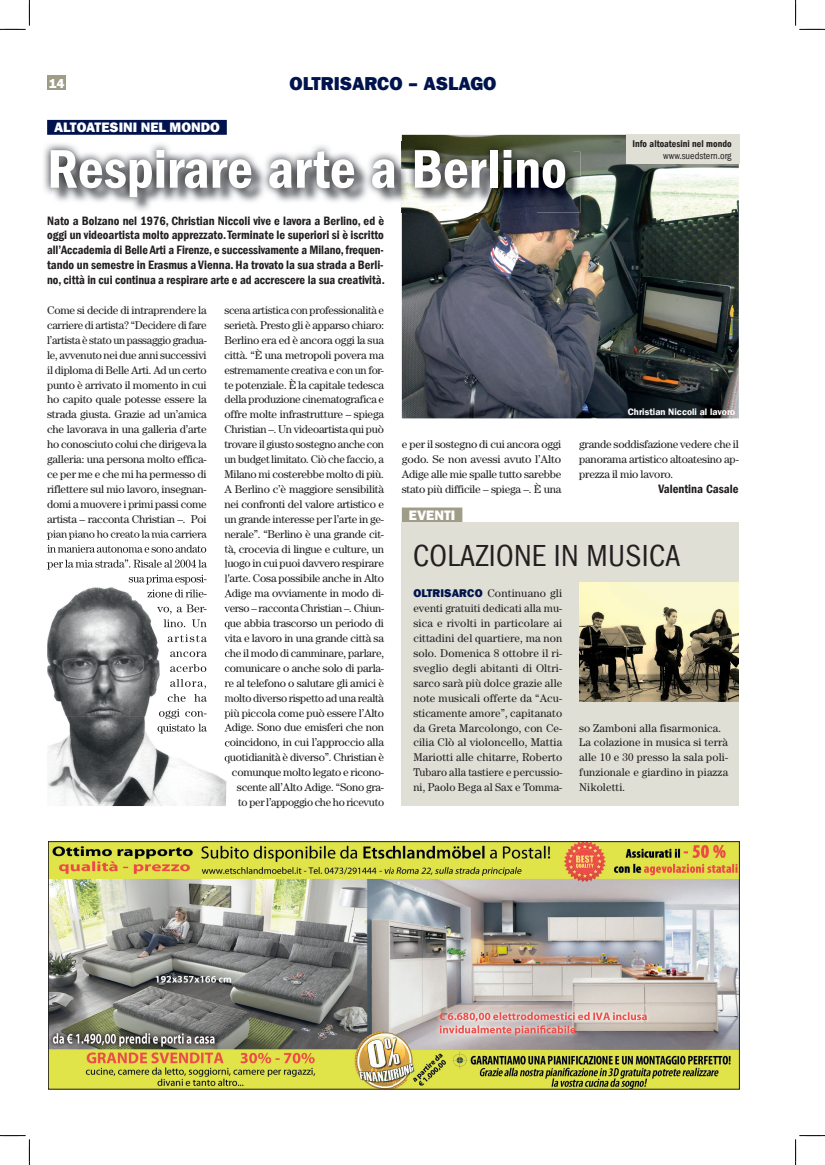
<style>
.page{position:relative;width:825px;height:1165px;background:#fff}
.page>*{position:absolute;margin:0;border:0;box-sizing:border-box;transform-origin:0 0}
.t1{font:56.25px "Franklin Gothic LT Com Dm Cn";color:#fff}
.t2{font:condensed 31.25px "Franklin Gothic LT Com";letter-spacing:.01em;color:#231f20}
.t3{font:800 18.75px "Franklin Gothic LT Com";color:#00134d}
.t4{font:800 13.75px "Franklin Gothic LT Com";color:#fff}
.t5{font:800 12.75px "Franklin Gothic LT Com";color:#fff}
.t6{font:12.5px/14.9px "Franklin Gothic LT Com Dm Cn";letter-spacing:-.005em;color:#231f20;text-align:justify}
.t7{font:11.25px/14.9px "Century Std";letter-spacing:-.02em;color:#231f20;text-align:justify}
.t8{font:11.25px/14.9px "Century Std";letter-spacing:.01em;color:#231f20}
.t9{font:10px "Franklin Gothic LT Com Dm Cn";color:#231f20}
.t10{font:condensed 10px "Franklin Gothic LT Com";color:#231f20}
.t11{font:9.38px "Franklin Gothic LT Com Dm";color:#fff}
.s1{font-family:"Franklin Gothic LT Com";font-weight:800;color:#00134d}
</style>
<div class="page">
<div style="left:47px;top:75px;width:19px;height:15px;background:#9f9d87"></div>
<div style="left:47px;top:120px;width:180px;height:15px;background:#00134d"></div>
<img style="left:401px;top:135px;width:337px;height:283px">
<img style="left:47px;top:539px;width:145px;height:267px">
<img style="left:192px;top:552px;width:36px;height:254px">
<img style="left:48px;top:537px;width:159px;height:2px">
<img style="left:47px;top:545px;width:160px;height:7px">
<img style="left:47px;top:559px;width:160px;height:10px">
<img style="left:129px;top:574px;width:77px;height:10px">
<img style="left:147px;top:589px;width:59px;height:8px">
<img style="left:157px;top:604px;width:49px;height:10px">
<img style="left:164px;top:619px;width:43px;height:8px">
<img style="left:167px;top:634px;width:40px;height:8px">
<img style="left:170px;top:651px;width:37px;height:6px">
<img style="left:170px;top:664px;width:37px;height:8px">
<img style="left:170px;top:679px;width:37px;height:10px">
<img style="left:168px;top:694px;width:39px;height:7px">
<img style="left:159px;top:708px;width:47px;height:10px">
<img style="left:157px;top:723px;width:50px;height:10px">
<svg style="left:224px;top:537px;width:4px;height:75px"></svg>
<svg style="left:224px;top:619px;width:4px;height:144px"></svg>
<img style="left:134px;top:205px;width:401px;height:7px">
<img style="left:535px;top:152px;width:45px;height:60px">
<img style="left:44px;top:143px;width:286px;height:51px">
<img style="left:401px;top:142px;width:171px;height:10px">
<img style="left:52px;top:152px;width:520px;height:53px">
<div style="left:626px;top:134px;width:113px;height:30px;background:#dfdfd6"></div>
<div style="left:401px;top:507px;width:61px;height:15px;background:#9f9d87"></div>
<div style="left:401px;top:522px;width:337px;height:284px;background:#dfdfd6"></div>
<img style="left:579px;top:582px;width:159px;height:119px">
<img style="left:50px;top:843px;width:687px;height:244px">
<div style="left:48px;top:841px;width:691px;height:248px;border:1px solid #231f20"></div>
<svg style="left:0;top:0;width:30px;height:30px"></svg>
<svg style="left:0;top:1135px;width:30px;height:29px"></svg>
<svg style="left:795px;top:0;width:29px;height:30px"></svg>
<svg style="left:795px;top:1135px;width:29px;height:29px"></svg>
<p class="t5" style="left:49px;top:76px;width:17px">14</p>
<h3 class="t3" style="left:289px;top:73px;width:208px">OLTRISARCO – ASLAGO</h3>
<p class="t4" style="left:54px;top:119px;width:167px">ALTOATESINI NEL MONDO</p>
<h1 class="t1" style="left:47px;top:137px;width:521px">Respirare arte a Berlino</h1>
<p class="t6" style="left:47px;top:213px;width:339px">Nato a Bolzano nel 1976, Christian Niccoli vive e lavora a Berlino, ed è oggi un videoartista molto apprezzato. Terminate le superiori si è iscritto all’Accademia di Belle Arti a Firenze, e successivamente a Milano, frequen&shy;tando un semestre in Erasmus a Vienna. Ha trovato la sua strada a Berli&shy;no, città in cui continua a respirare arte e ad accrescere la sua creatività.</p>
<p class="t9" style="left:632px;top:137px;width:100px">Info altoatesini nel mondo</p>
<p class="t10" style="left:662px;top:150px;width:70px">www.suedstern.org</p>
<p class="t7" style="left:47px;top:302px;width:161px">Come si decide di intraprendere la carriere di artista? “Decidere di fare l’artista è stato un passaggio gradua&shy;le, avvenuto nei due anni successivi il diploma di Belle Arti. Ad un certo punto è arrivato il momento in cui ho capito quale potesse essere la strada giusta. Grazie ad un’amica che lavorava in una galleria d’arte ho conosciuto colui che dirigeva la galleria: una persona molto effica&shy;ce per me e che mi ha permesso di riflettere sul mio lavoro, insegnan&shy;domi a muovere i primi passi come artista – racconta Christian –. Poi pian piano ho creato la mia carriera</p>
<p class="t7" style="left:224px;top:302px;width:161px;text-align:right">scena artistica con professionalità e serietà. Presto gli è apparso chiaro:<br>Berlino era ed è ancora oggi la sua città. “È una metropoli povera ma estremamente creativa e con un for&shy;te potenziale. È la capitale tedesca della produzione cinematografica e offre molte infrastrutture – spiega Christian –. Un videoartista qui può trovare il giusto sostegno anche con un budget limitato. Ciò che faccio, a Milano mi costerebbe molto di più.<br>A Berlino c’è maggiore sensibilità nei confronti del valore artistico e un grande interesse per l’arte in ge&shy;nerale”. “Berlino è una grande cit&shy;tà, crocevia di lingue e culture, un luogo in cui puoi davvero respirare l’arte. Cosa possibile anche in Alto Adige ma ovviamente in modo di&shy;verso – racconta Christian –. Chiun&shy;que abbia trascorso un periodo di vita e lavoro in una grande città sa che il modo di camminare, parlare, comunicare o anche solo di parla&shy;re al telefono o salutare gli amici è molto diverso rispetto ad una realtà più piccola come può essere l’Alto Adige. Sono due emisferi che non coincidono, in cui l’approccio alla quotidianità è diverso”. Christian è comunque molto legato e ricono&shy;scente all’Alto Adige. “Sono gra-<br>to per l’appoggio che ho ricevuto</p>
<p class="t11" style="left:627px;top:406px;width:109px">Christian Niccoli al lavoro</p>
<p class="t7" style="left:401px;top:436px;width:161px">e per il sostegno di cui ancora oggi godo. Se non avessi avuto l’Alto Adige alle mie spalle tutto sarebbe stato più difficile – spiega –. È una</p>
<p class="t7" style="left:579px;top:436px;width:161px">grande soddisfazione vedere che il panorama artistico altoatesino ap&shy;prezza il mio lavoro.</p>
<p class="t6" style="left:658px;top:481px;width:81px">Valentina Casale</p>
<p class="t4" style="left:409px;top:507px;width:48px">EVENTI</p>
<h2 class="t2" style="left:413px;top:537px;width:269px">COLAZIONE IN MUSICA</h2>
<p class="t7" style="left:413px;top:585px;width:150px"><span class="s1">OLTRISARCO</span> Continuano gli eventi gratuiti dedicati alla mu&shy;sica e rivolti in particolare ai cittadini del quartiere, ma non solo. Domenica 8 ottobre il ri&shy;sveglio degli abitanti di Oltri&shy;sarco sarà più dolce grazie alle note musicali offerte da “Acu&shy;sticamente amore”, capitanato da Greta Marcolongo, con Ce&shy;cilia Clò al violoncello, Mattia Mariotti alle chitarre, Roberto Tubaro alla tastiere e percussio&shy;ni, Paolo Bega al Sax e Tomma-</p>
<p class="t8" style="left:579px;top:720px;width:150px">so Zamboni alla fisarmonica.<br>La colazione in musica si terrà alle 10 e 30 presso la sala poli&shy;funzionale e giardino in piazza<br>Nikoletti.</p>
</div>
